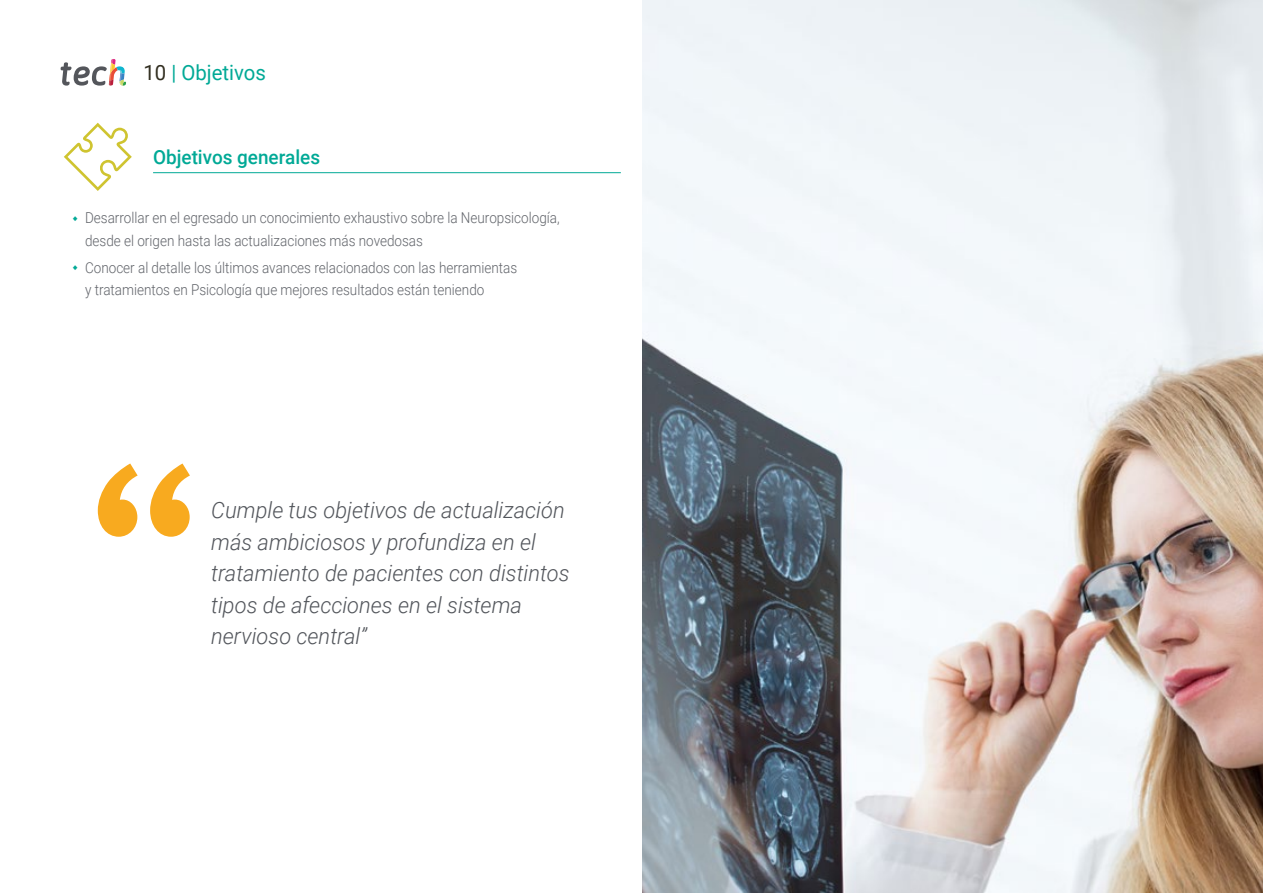
<style>
.page{position:relative;width:1263px;height:893px;background:#fff}
.page>*{position:absolute;margin:0;border:0;box-sizing:border-box;transform-origin:0 0}
.t1{font:italic 300 22.5px/31.5px "Roboto";color:#52555b}
.t2{font:21px "Roboto";color:#00a996}
.t3{font:500 19.5px "Roboto";color:#00a996}
.t4{font:300 15px/22.5px "Roboto";color:#61646a;scale:.9 1}
.s1{color:#312e20}
</style>
<div class="page">
<img style="left:642px;top:0;width:621px;height:893px">
<hr style="left:153px;top:172px;width:468px;height:1px;background:#00a996">
<svg style="left:64px;top:123px;width:68px;height:68px"></svg>
<svg style="left:98px;top:463px;width:92px;height:74px"></svg>
<svg style="left:61px;top:59px;width:65px;height:27px"></svg>
<h2 class="t2" style="left:144px;top:57px;width:124px"><span class="s1">10</span> | Objetivos</h2>
<h3 class="t3" style="left:153px;top:144px;width:169px">Objetivos generales</h3>
<p class="t4" style="left:85px;top:206px;width:529px">Desarrollar en el egresado un conocimiento exhaustivo sobre la Neuropsicología, desde el origen hasta las actualizaciones más novedosas</p>
<p class="t4" style="left:85px;top:255px;width:482px">Conocer al detalle los últimos avances relacionados con las herramientas y tratamientos en Psicología que mejores resultados están teniendo</p>
<h1 class="t1" style="left:211px;top:493px;width:360px">Cumple tus objetivos de actualización más ambiciosos y profundiza en el tratamiento de pacientes con distintos tipos de afecciones en el sistema nervioso central”</h1>
</div>
